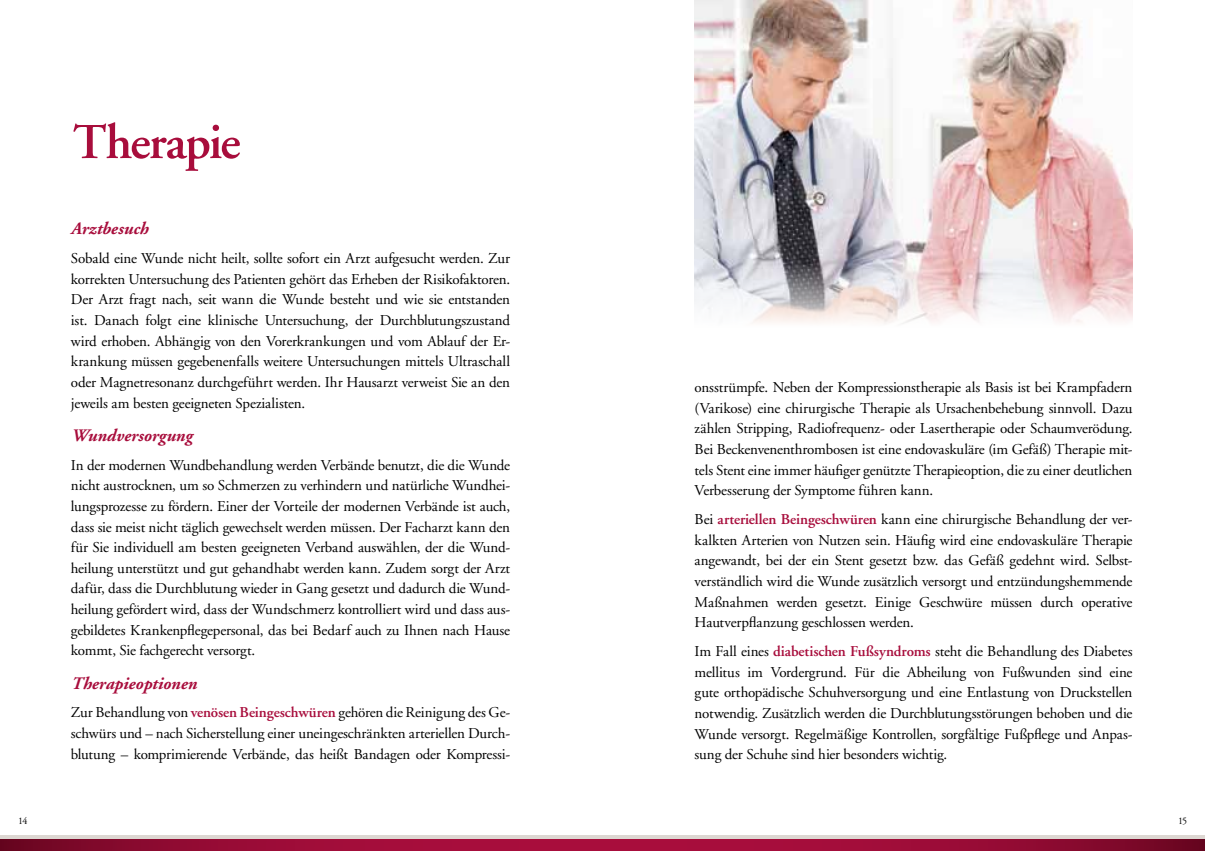
<style>
.page{position:relative;width:1205px;height:851px;background:#fff}
.page>*{position:absolute;margin:0;border:0;box-sizing:border-box;transform-origin:0 0}
.t1{font:600 50px "Adobe Garamond";letter-spacing:-.035em;color:#a80d3c}
.t2{font:italic 700 17.5px "Adobe Garamond";color:#a80d3c}
.t3{font:15px/20.6px "Adobe Garamond";letter-spacing:-.01em;color:#000;text-align:justify}
.t4{font:10px "Adobe Garamond";color:#000}
.s1{font-weight:600;color:#a80d3c}
</style>
<div class="page">
<img style="left:694px;top:0;width:438px;height:324px">
<div style="left:0;top:835px;width:1205px;height:15px;background:#ddd7d2"></div>
<svg style="left:0;top:839px;width:1205px;height:11px;background:#960b34"></svg>
<h1 class="t1" style="left:73px;top:115px;width:170px">Therapie</h1>
<p class="t2" style="left:71px;top:219px;width:79px">Arztbesuch</p>
<p class="t3" style="left:71px;top:248px;width:441px">Sobald eine Wunde nicht heilt, sollte sofort ein Arzt aufgesucht werden. Zur korrekten Untersuchung des Patienten gehört das Erheben der Risikofaktoren.<br>Der Arzt fragt nach, seit wann die Wunde besteht und wie sie entstanden ist. Danach folgt eine klinische Untersuchung, der Durchblutungszustand wird erhoben. Abhängig von den Vorerkrankungen und vom Ablauf der Er&shy;krankung müssen gegebenenfalls weitere Untersuchungen mittels Ultraschall oder Magnetresonanz durchgeführt werden. Ihr Hausarzt verweist Sie an den jeweils am besten geeigneten Spezialisten.</p>
<p class="t2" style="left:71px;top:425px;width:123px">Wundversorgung</p>
<p class="t3" style="left:71px;top:455px;width:441px">In der modernen Wundbehandlung werden Verbände benutzt, die die Wunde nicht austrocknen, um so Schmerzen zu verhindern und natürliche Wundhei&shy;lungsprozesse zu fördern. Einer der Vorteile der modernen Verbände ist auch, dass sie meist nicht täglich gewechselt werden müssen. Der Facharzt kann den für Sie individuell am besten geeigneten Verband auswählen, der die Wund&shy;heilung unterstützt und gut gehandhabt werden kann. Zudem sorgt der Arzt dafür, dass die Durchblutung wieder in Gang gesetzt und dadurch die Wund&shy;heilung gefördert wird, dass der Wundschmerz kontrolliert wird und dass aus&shy;gebildetes Krankenpflegepersonal, das bei Bedarf auch zu Ihnen nach Hause kommt, Sie fachgerecht versorgt.</p>
<p class="t2" style="left:71px;top:673px;width:127px">Therapieoptionen</p>
<p class="t3" style="left:71px;top:702px;width:441px">Zur Behandlung von <span class="s1">venösen Beingeschwüren</span> gehören die Reinigung des Ge&shy;schwürs und – nach Sicherstellung einer uneingeschränkten arteriellen Durch&shy;blutung – komprimierende Verbände, das heißt Bandagen oder Kompressi-</p>
<p class="t3" style="left:694px;top:377px;width:439px">onsstrümpfe. Neben der Kompressionstherapie als Basis ist bei Krampfadern (Varikose) eine chirurgische Therapie als Ursachenbehebung sinnvoll. Dazu zählen Stripping, Radiofrequenz- oder Lasertherapie oder Schaumverödung.<br>Bei Beckenvenenthrombosen ist eine endovaskuläre (im Gefäß) Therapie mit&shy;tels Stent eine immer häufiger genützte Therapieoption, die zu einer deutlichen Verbesserung der Symptome führen kann.</p>
<p class="t3" style="left:694px;top:509px;width:439px">Bei <span class="s1">arteriellen Beingeschwüren</span> kann eine chirurgische Behandlung der ver&shy;kalkten Arterien von Nutzen sein. Häufig wird eine endovaskuläre Therapie angewandt, bei der ein Stent gesetzt bzw. das Gefäß gedehnt wird. Selbst&shy;verständlich wird die Wunde zusätzlich versorgt und entzündungshemmende Maßnahmen werden gesetzt. Einige Geschwüre müssen durch operative Hautverpflanzung geschlossen werden.</p>
<p class="t3" style="left:694px;top:641px;width:439px">Im Fall eines <span class="s1">diabetischen Fußsyndroms</span> steht die Behandlung des Diabetes mellitus im Vordergrund. Für die Abheilung von Fußwunden sind eine gute orthopädische Schuhversorgung und eine Entlastung von Druckstellen notwendig. Zusätzlich werden die Durchblutungsstörungen behoben und die Wunde versorgt. Regelmäßige Kontrollen, sorgfältige Fußpflege und Anpas&shy;sung der Schuhe sind hier besonders wichtig.</p>
<p class="t4" style="left:18px;top:815px;width:11px">14</p>
<p class="t4" style="left:1178px;top:815px;width:11px">15</p>
</div>
